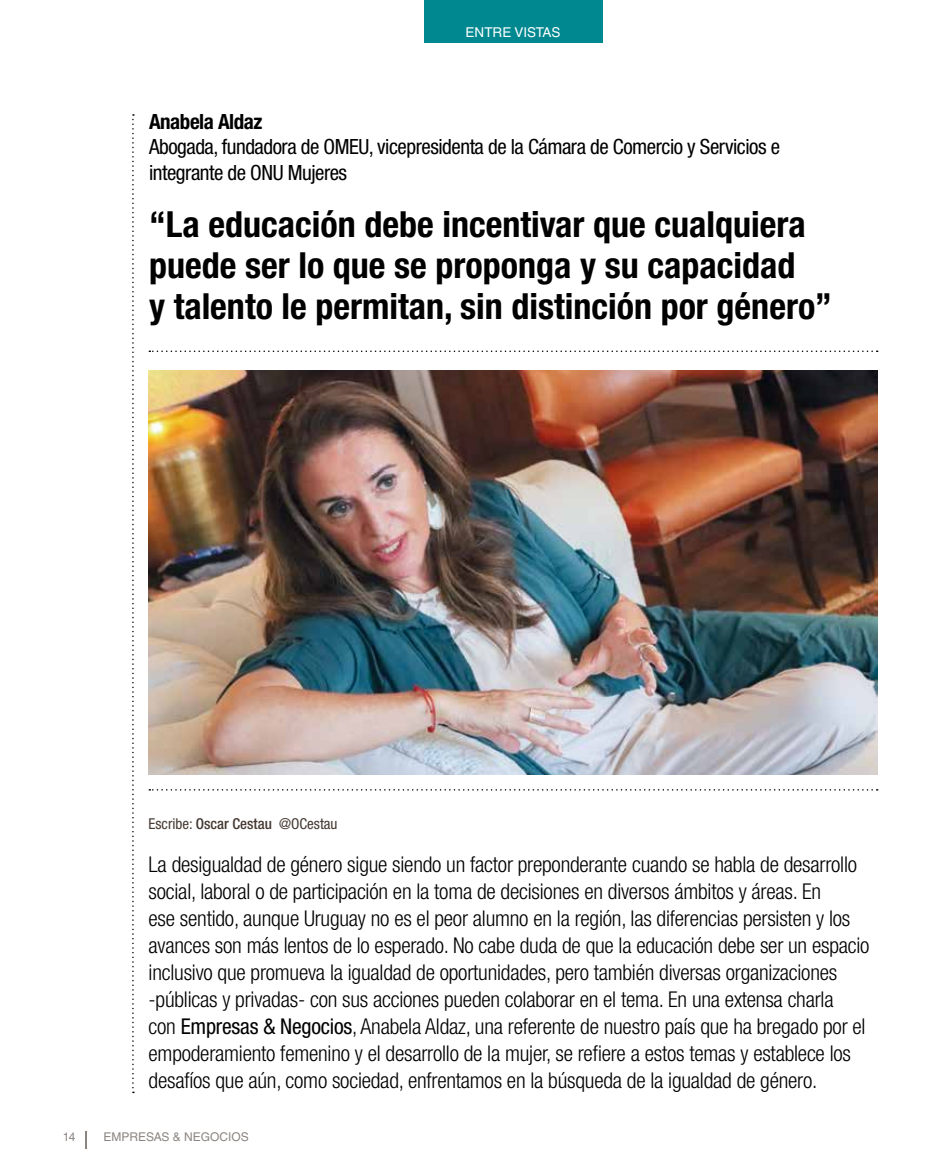
<style>
.page{position:relative;width:936px;height:1170px;background:#fff}
.page>*{position:absolute;margin:0;border:0;box-sizing:border-box;transform-origin:0 0}
.t1{font:700 condensed 36px/40.5px "Helvetica Neue LT Std";color:#000}
.t2{font:300 condensed 21.75px/27px "Helvetica Neue LT Std";letter-spacing:-.01em;color:#000}
.t3{font:condensed 21px/25.2px "Helvetica Neue LT Std";letter-spacing:-.02em;color:#000}
.t4{font:700 condensed 21px "Helvetica Neue LT Std";letter-spacing:-.02em;color:#000}
.t5{font:condensed 15px "Helvetica Neue LT Std";color:#443830}
.t6{font:13.5px "Helvetica LT Std";color:#fff}
.t7{font:12px "Helvetica LT Std";color:#8c8682}
.s1{font-weight:500}
.s2{font-weight:400}
</style>
<div class="page">
<svg style="left:86px;top:1131px;width:1px;height:17px"></svg>
<svg style="left:132px;top:114px;width:2px;height:978px"></svg>
<svg style="left:149px;top:350px;width:728px;height:2px"></svg>
<svg style="left:149px;top:789px;width:728px;height:1px"></svg>
<div style="left:424px;top:0;width:178px;height:43px;background:#008891"></div>
<img style="left:148px;top:370px;width:729px;height:404px">
<p class="t6" style="left:465px;top:24px;width:96px">ENTRE VISTAS</p>
<p class="t4" style="left:149px;top:109px;width:115px">Anabela Aldaz</p>
<p class="t3" style="left:149px;top:134px;width:632px">Abogada, fundadora de OMEU, vicepresidenta de la Cámara de Comercio y Servicios e integrante de ONU Mujeres</p>
<h1 class="t1" style="left:149px;top:204px;width:684px">“La educación debe incentivar que cualquiera puede ser lo que se proponga y su capacidad<br>y talento le permitan, sin distinción por género”</h1>
<p class="t5" style="left:148px;top:815px;width:190px">Escribe: <span class="s1">Oscar Cestau</span> @OCestau</p>
<p class="t2" style="left:148px;top:850px;width:722px">La desigualdad de género sigue siendo un factor preponderante cuando se habla de desarrollo social, laboral o de participación en la toma de decisiones en diversos ámbitos y áreas. En<br>ese sentido, aunque Uruguay no es el peor alumno en la región, las diferencias persisten y los avances son más lentos de lo esperado. No cabe duda de que la educación debe ser un espacio inclusivo que promueva la igualdad de oportunidades, pero también diversas organizaciones -públicas y privadas- con sus acciones pueden colaborar en el tema. En una extensa charla<br>con <span class="s2">Empresas &amp; Negocios</span>, Anabela Aldaz, una referente de nuestro país que ha bregado por el empoderamiento femenino y el desarrollo de la mujer, se refiere a estos temas y establece los desafíos que aún, como sociedad, enfrentamos en la búsqueda de la igualdad de género.</p>
<p class="t7" style="left:63px;top:1129px;width:14px">14</p>
<p class="t7" style="left:103px;top:1129px;width:147px">EMPRESAS &amp; NEGOCIOS</p>
</div>
